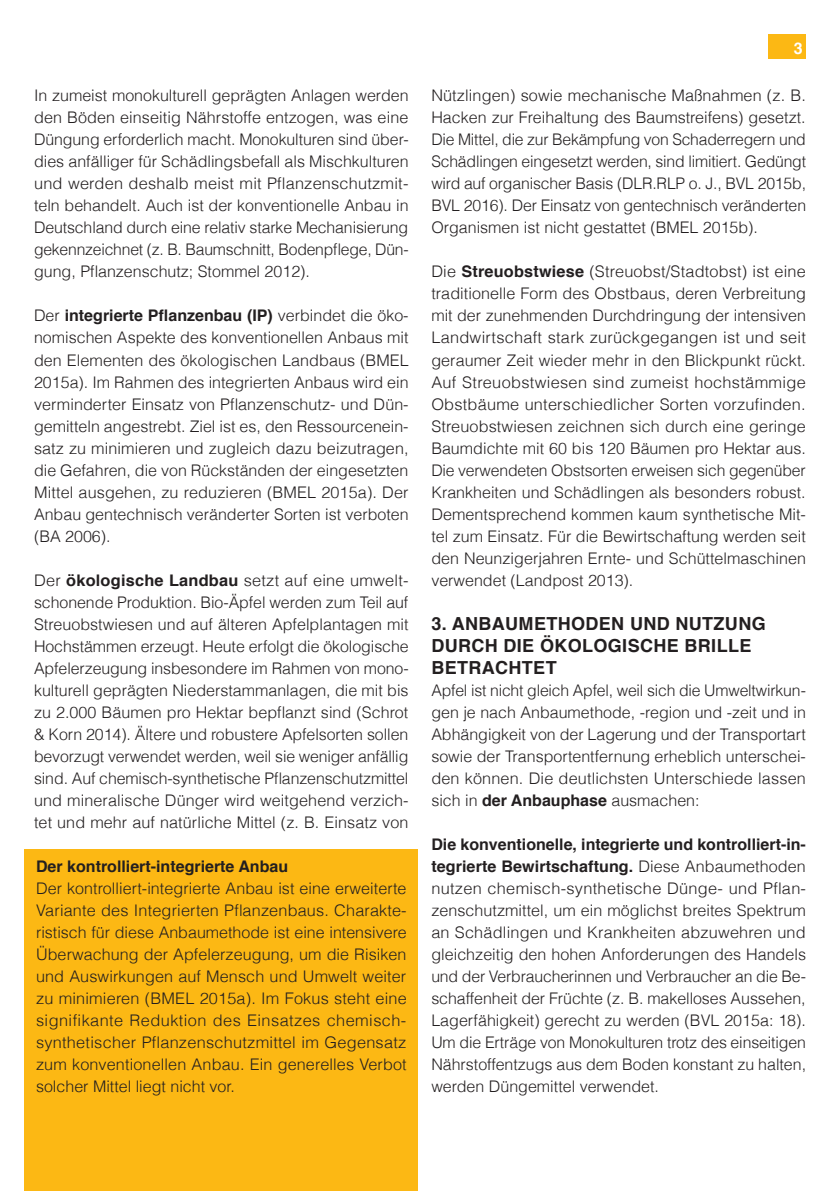
<style>
.page{position:relative;width:840px;height:1191px;background:#fff}
.page>*{position:absolute;margin:0;border:0;box-sizing:border-box;transform-origin:0 0}
.t1{font:700 18px/22px "Helvetica";letter-spacing:.02em;color:#231f20}
.Text{font:300 16px/22px "Helvetica";color:#231f20;text-align:justify}
.Exkurs_Text{font:300 16px/22px "Helvetica";color:#231f20;text-align:justify}
.Exkurs_Headline{font:700 16px "Helvetica";color:#231f20}
.Numerierung{font:700 16px "Helvetica";color:#fff}
.s1{font-weight:700}
</style>
<div class="page">
<div style="left:767px;top:34px;width:38px;height:24px;background:#fcb814"></div>
<div style="left:25px;top:849px;width:393px;height:342px;background:#fcb814"></div>
<p class="Text" style="left:34px;top:84px;width:376px">In zumeist monokulturell geprägten Anlagen werden den Böden einseitig Nährstoffe entzogen, was eine Düngung erforderlich macht. Monokulturen sind über&shy;dies anfälliger für Schädlingsbefall als Mischkulturen und werden deshalb meist mit Pflanzenschutzmit&shy;teln behandelt. Auch ist der konventionelle Anbau in Deutschland durch eine relativ starke Mechanisierung gekennzeichnet (z. B. Baumschnitt, Bodenpflege, Dün&shy;gung, Pflanzenschutz; Stommel 2012).</p>
<p class="Text" style="left:34px;top:304px;width:376px">Der <span class="s1">integrierte Pflanzenbau (IP)</span> verbindet die öko&shy;nomischen Aspekte des konventionellen Anbaus mit den Elementen des ökologischen Landbaus (BMEL 2015a). Im Rahmen des integrierten Anbaus wird ein verminderter Einsatz von Pflanzenschutz- und Dün&shy;gemitteln angestrebt. Ziel ist es, den Ressourcenein&shy;satz zu minimieren und zugleich dazu beizutragen, die Gefahren, die von Rückständen der eingesetzten Mittel ausgehen, zu reduzieren (BMEL 2015a). Der Anbau gentechnisch veränderter Sorten ist verboten (BA 2006).</p>
<p class="Text" style="left:34px;top:568px;width:376px">Der <span class="s1">ökologische Landbau</span> setzt auf eine umwelt&shy;schonende Produktion. Bio-Äpfel werden zum Teil auf Streuobstwiesen und auf älteren Apfelplantagen mit Hochstämmen erzeugt. Heute erfolgt die ökologische Apfelerzeugung insbesondere im Rahmen von mono&shy;kulturell geprägten Niederstammanlagen, die mit bis zu 2.000 Bäumen pro Hektar bepflanzt sind (Schrot &amp; Korn 2014). Ältere und robustere Apfelsorten sollen bevorzugt verwendet werden, weil sie weniger anfällig sind. Auf chemisch-synthetische Pflanzenschutzmittel und mineralische Dünger wird weitgehend verzich&shy;tet und mehr auf natürliche Mittel (z. B. Einsatz von</p>
<p class="Exkurs_Headline" style="left:36px;top:853px;width:253px">Der kontrolliert-integrierte Anbau</p>
<p class="Exkurs_Text" style="left:36px;top:876px;width:372px">Der kontrolliert-integrierte Anbau ist eine erweiterte Variante des Integrierten Pflanzenbaus. Charakte&shy;ristisch für diese Anbaumethode ist eine intensivere Überwachung der Apfelerzeugung, um die Risiken und Auswirkungen auf Mensch und Umwelt weiter zu minimieren (BMEL 2015a). Im Fokus steht eine signifikante Reduktion des Einsatzes chemisch&shy;synthetischer Pflanzenschutzmittel im Gegensatz zum konventionellen Anbau. Ein generelles Verbot solcher Mittel liegt nicht vor.</p>
<p class="Numerierung" style="left:793px;top:35px;width:10px">3</p>
<p class="Text" style="left:431px;top:84px;width:376px">Nützlingen) sowie mechanische Maßnahmen (z. B.<br>Hacken zur Freihaltung des Baumstreifens) gesetzt.<br>Die Mittel, die zur Bekämpfung von Schaderregern und Schädlingen eingesetzt werden, sind limitiert. Gedüngt wird auf organischer Basis (DLR.RLP o. J., BVL 2015b, BVL 2016). Der Einsatz von gentechnisch veränderten Organismen ist nicht gestattet (BMEL 2015b).</p>
<p class="Text" style="left:431px;top:260px;width:376px">Die <span class="s1">Streuobstwiese</span> (Streuobst/Stadtobst) ist eine traditionelle Form des Obstbaus, deren Verbreitung mit der zunehmenden Durchdringung der intensiven Landwirtschaft stark zurückgegangen ist und seit geraumer Zeit wieder mehr in den Blickpunkt rückt.<br>Auf Streuobstwiesen sind zumeist hochstämmige Obstbäume unterschiedlicher Sorten vorzufinden.<br>Streuobstwiesen zeichnen sich durch eine geringe Baumdichte mit 60 bis 120 Bäumen pro Hektar aus.<br>Die verwendeten Obstsorten erweisen sich gegenüber Krankheiten und Schädlingen als besonders robust.<br>Dementsprechend kommen kaum synthetische Mit&shy;tel zum Einsatz. Für die Bewirtschaftung werden seit den Neunzigerjahren Ernte- und Schüttelmaschinen verwendet (Landpost 2013).</p>
<h3 class="t1" style="left:431px;top:612px;width:336px">3. ANBAUMETHODEN UND NUTZUNG<br>DURCH DIE ÖKOLOGISCHE BRILLE<br>BETRACHTET</h3>
<p class="Text" style="left:431px;top:678px;width:376px">Apfel ist nicht gleich Apfel, weil sich die Umweltwirkun&shy;gen je nach Anbaumethode, -region und -zeit und in Abhängigkeit von der Lagerung und der Transportart sowie der Transportentfernung erheblich unterschei&shy;den können. Die deutlichsten Unterschiede lassen sich in <span class="s1">der Anbauphase</span> ausmachen:</p>
<p class="Text" style="left:431px;top:832px;width:376px"><span class="s1">Die konventionelle, integrierte und kontrolliert-in&shy;tegrierte Bewirtschaftung.</span> Diese Anbaumethoden nutzen chemisch-synthetische Dünge- und Pflan&shy;zenschutzmittel, um ein möglichst breites Spektrum an Schädlingen und Krankheiten abzuwehren und gleichzeitig den hohen Anforderungen des Handels und der Verbraucherinnen und Verbraucher an die Be&shy;schaffenheit der Früchte (z. B. makelloses Aussehen, Lagerfähigkeit) gerecht zu werden (BVL 2015a: 18).<br>Um die Erträge von Monokulturen trotz des einseitigen Nährstoffentzugs aus dem Boden konstant zu halten, werden Düngemittel verwendet.</p>
</div>
